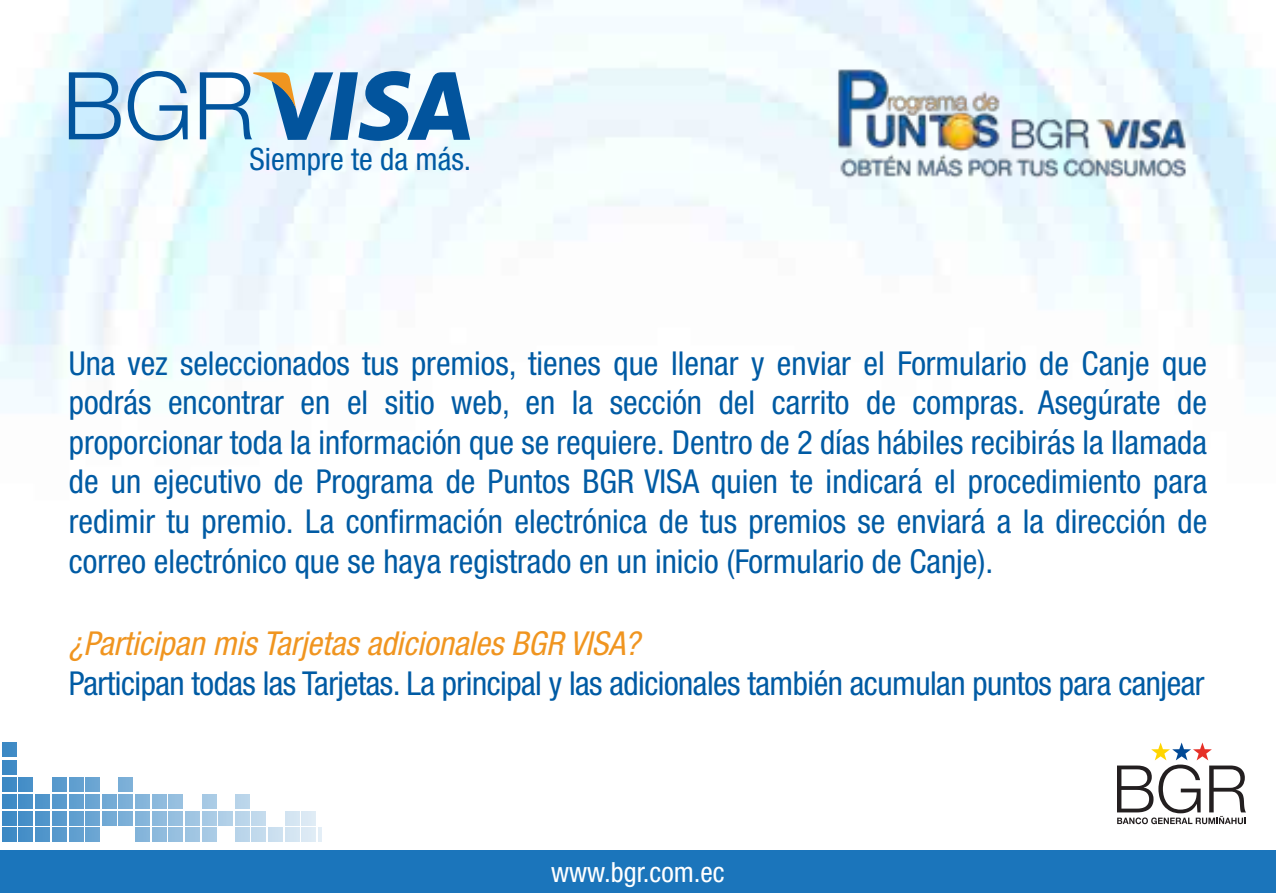
<style>
.page{position:relative;width:1276px;height:893px;background:#fff}
.page>*{position:absolute;margin:0;border:0;box-sizing:border-box;transform-origin:0 0}
.t1{font:condensed 33px/39.6px "Helvetica Neue";letter-spacing:-.015em;color:#005ba4;text-align:justify}
.t2{font:italic condensed 33px "Helvetica Neue";color:#f09520}
.t3{font:condensed 30.9px "Helvetica Neue";color:#005ba4}
.t4{font:condensed 27.9px "Helvetica Neue";color:#fff}
</style>
<div class="page">
<img style="left:0;top:0;width:1276px;height:851px">
<div style="left:52px;top:777px;width:15px;height:14px;background:#589acd"></div>
<div style="left:52px;top:794px;width:15px;height:14px;background:#589acd"></div>
<div style="left:52px;top:811px;width:15px;height:14px;background:#589acd"></div>
<div style="left:52px;top:828px;width:15px;height:14px;background:#589acd"></div>
<div style="left:69px;top:777px;width:14px;height:14px;background:#609fcf"></div>
<div style="left:69px;top:794px;width:14px;height:14px;background:#609fcf"></div>
<div style="left:69px;top:811px;width:14px;height:14px;background:#609fcf"></div>
<div style="left:69px;top:828px;width:14px;height:14px;background:#609fcf"></div>
<div style="left:85px;top:777px;width:15px;height:14px;background:#6aa5d2"></div>
<div style="left:85px;top:794px;width:15px;height:14px;background:#6aa5d2"></div>
<div style="left:85px;top:811px;width:15px;height:14px;background:#6aa5d2"></div>
<div style="left:85px;top:828px;width:15px;height:14px;background:#6aa5d2"></div>
<div style="left:102px;top:794px;width:14px;height:14px;background:#73aad5"></div>
<div style="left:102px;top:811px;width:14px;height:14px;background:#73aad5"></div>
<div style="left:119px;top:777px;width:14px;height:14px;background:#7cafd8"></div>
<div style="left:119px;top:794px;width:14px;height:14px;background:#7cafd8"></div>
<div style="left:119px;top:811px;width:14px;height:14px;background:#7cafd8"></div>
<div style="left:135px;top:794px;width:15px;height:14px;background:#84b4da"></div>
<div style="left:135px;top:811px;width:15px;height:14px;background:#84b4da"></div>
<div style="left:135px;top:828px;width:15px;height:14px;background:#84b4da"></div>
<div style="left:152px;top:794px;width:14px;height:14px;background:#8dbadd"></div>
<div style="left:152px;top:811px;width:14px;height:14px;background:#8dbadd"></div>
<div style="left:152px;top:828px;width:14px;height:14px;background:#8dbadd"></div>
<div style="left:169px;top:794px;width:14px;height:14px;background:#97c0e0"></div>
<div style="left:169px;top:811px;width:14px;height:14px;background:#97c0e0"></div>
<div style="left:169px;top:828px;width:14px;height:14px;background:#97c0e0"></div>
<div style="left:185px;top:811px;width:15px;height:14px;background:#9fc5e2"></div>
<div style="left:185px;top:828px;width:15px;height:14px;background:#9fc5e2"></div>
<div style="left:202px;top:794px;width:14px;height:14px;background:#a8cae5"></div>
<div style="left:202px;top:811px;width:14px;height:14px;background:#a8cae5"></div>
<div style="left:202px;top:828px;width:14px;height:14px;background:#a8cae5"></div>
<div style="left:218px;top:811px;width:15px;height:14px;background:#b1cfe7"></div>
<div style="left:235px;top:794px;width:14px;height:14px;background:#bad5ea"></div>
<div style="left:235px;top:811px;width:14px;height:14px;background:#bad5ea"></div>
<div style="left:235px;top:828px;width:14px;height:14px;background:#bad5ea"></div>
<div style="left:252px;top:811px;width:14px;height:14px;background:#c2daec"></div>
<div style="left:252px;top:828px;width:14px;height:14px;background:#c2daec"></div>
<div style="left:268px;top:828px;width:15px;height:14px;background:#cce0ef"></div>
<div style="left:285px;top:811px;width:14px;height:14px;background:#d4e5f2"></div>
<div style="left:285px;top:828px;width:14px;height:14px;background:#d4e5f2"></div>
<div style="left:302px;top:811px;width:14px;height:14px;background:#ddeaf4"></div>
<div style="left:302px;top:828px;width:14px;height:14px;background:#ddeaf4"></div>
<svg style="left:318px;top:828px;width:15px;height:14px"></svg>
<div style="left:334px;top:811px;width:14px;height:14px;background:#fff"></div>
<div style="left:351px;top:811px;width:14px;height:14px;background:#fff"></div>
<div style="left:334px;top:828px;width:14px;height:14px;background:#fff"></div>
<div style="left:2px;top:777px;width:14px;height:14px;background:#3c89c5"></div>
<div style="left:2px;top:760px;width:14px;height:15px;background:#3c89c5"></div>
<div style="left:2px;top:742px;width:14px;height:15px;background:#3c89c5"></div>
<div style="left:2px;top:794px;width:14px;height:14px;background:#3c89c5"></div>
<div style="left:2px;top:811px;width:14px;height:14px;background:#3c89c5"></div>
<div style="left:2px;top:828px;width:14px;height:14px;background:#3c89c5"></div>
<div style="left:18px;top:777px;width:15px;height:14px;background:#468fc8"></div>
<div style="left:18px;top:794px;width:15px;height:14px;background:#468fc8"></div>
<div style="left:18px;top:811px;width:15px;height:14px;background:#468fc8"></div>
<div style="left:18px;top:828px;width:15px;height:14px;background:#468fc8"></div>
<div style="left:35px;top:794px;width:15px;height:14px;background:#4f94ca"></div>
<div style="left:35px;top:811px;width:15px;height:14px;background:#4f94ca"></div>
<div style="left:35px;top:828px;width:15px;height:14px;background:#4f94ca"></div>
<svg style="left:1117px;top:742px;width:129px;height:82px"></svg>
<div style="left:0;top:851px;width:1276px;height:42px;background:#1b75bb"></div>
<svg style="left:69px;top:72px;width:52px;height:67px;background:#7fb0d6"></svg>
<svg style="left:128px;top:71px;width:60px;height:70px"></svg>
<svg style="left:200px;top:71px;width:270px;height:70px"></svg>
<img style="left:818px;top:57px;width:388px;height:134px">
<p class="t3" style="left:249px;top:142px;width:223px">Siempre te da más.</p>
<p class="t1" style="left:69px;top:343px;width:1140px">Una vez seleccionados tus premios, tienes que llenar y enviar el Formulario de Canje que podrás encontrar en el sitio web, en la sección del carrito de compras. Asegúrate de proporcionar toda la información que se requiere. Dentro de 2 días hábiles recibirás la llamada de un ejecutivo de Programa de Puntos BGR VISA quien te indicará el procedimiento para redimir tu premio. La confirmación electrónica de tus premios se enviará a la dirección de correo electrónico que se haya registrado en un inicio (Formulario de Canje).</p>
<p class="t2" style="left:69px;top:625px;width:572px">¿Participan mis Tarjetas adicionales BGR VISA?</p>
<p class="t1" style="left:69px;top:663px;width:1137px">Participan todas las Tarjetas. La principal y las adicionales también acumulan puntos para canjear</p>
<p class="t4" style="left:551px;top:855px;width:175px">www.bgr.com.ec</p>
</div>
